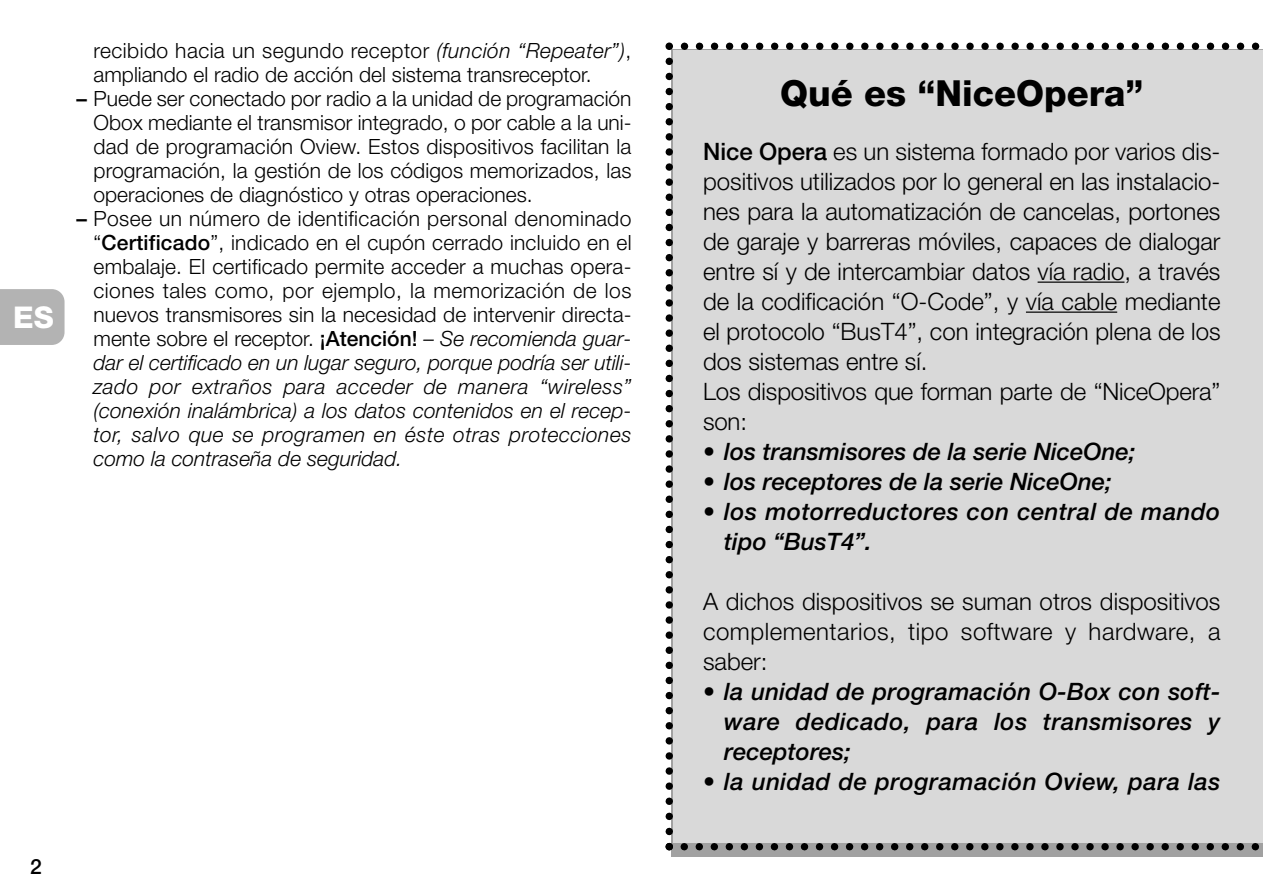
<style>
.page{position:relative;width:1263px;height:893px;background:#fff}
.page>*{position:absolute;margin:0;border:0;box-sizing:border-box;transform-origin:0 0}
.t1{font:800 36px "Helvetica Neue";color:#000}
.t2{font:800 30px "Helvetica Neue";color:#fff}
.t3{font:300 24px/30px "Helvetica Neue";color:#000}
.t4{font:italic 500 24px/30px "Helvetica Neue";letter-spacing:.02em;color:#000}
.t5{font:italic 500 24px "Helvetica Neue";color:#000}
.t6{font:300 21px/24px "Helvetica Neue";color:#000;text-align:justify}
.t7{font:500 21px "Helvetica Neue";color:#000}
.s1{font-style:italic}
.s2{font-weight:500}
</style>
<div class="page">
<div style="left:0;top:289px;width:65px;height:56px;background:#b3b3b3"></div>
<div style="left:665px;top:43px;width:598px;height:807px;background:#d9d9d9"></div>
<hr style="left:1037px;top:282px;width:87px;height:1px;background:#000">
<hr style="left:1026px;top:312px;width:91px;height:1px;background:#000">
<h2 class="t2" style="left:13px;top:307px;width:42px">ES</h2>
<p class="t6" style="left:94px;top:40px;width:539px">recibido hacia un segundo receptor <span class="s1">(función “Repeater”)</span>, ampliando el radio de acción del sistema transreceptor.</p>
<p class="t6" style="left:94px;top:88px;width:539px;text-indent:-17px"><span class="s2">–</span> Puede ser conectado por radio a la unidad de programación Obox mediante el transmisor integrado, o por cable a la uni&shy;dad de programación Oview. Estos dispositivos facilitan la programación, la gestión de los códigos memorizados, las operaciones de diagnóstico y otras operaciones.</p>
<p class="t6" style="left:94px;top:208px;width:539px;text-indent:-17px"><span class="s2">–</span> Posee un número de identificación personal denominado “<span class="s2">Certificado</span>”, indicado en el cupón cerrado incluido en el embalaje. El certificado permite acceder a muchas opera&shy;ciones tales como, por ejemplo, la memorización de los nuevos transmisores sin la necesidad de intervenir directa&shy;mente sobre el receptor. <span class="s2">¡Atención!</span> <span class="s1">– Se recomienda guar&shy;dar el certificado en un lugar seguro, porque podría ser utili&shy;zado por extraños para acceder de manera “wireless” (conexión inalámbrica) a los datos contenidos en el recep&shy;tor, salvo que se programen en éste otras protecciones como la contraseña de seguridad.</span></p>
<p class="t7" style="left:30px;top:859px;width:13px">2</p>
<h1 class="t1" style="left:780px;top:80px;width:365px">Qué es “NiceOpera”</h1>
<p class="t3" style="left:703px;top:138px;width:519px"><span class="s2">Nice Opera</span> es un sistema formado por varios dis&shy;positivos utilizados por lo general en las instalacio&shy;nes para la automatización de cancelas, portones de garaje y barreras móviles, capaces de dialogar entre sí y de intercambiar datos vía radio, a través de la codificación “O-Code”, y vía cable mediante el protocolo “BusT4”, con integración plena de los dos sistemas entre sí.<br>Los dispositivos que forman parte de “NiceOpera” son:</p>
<p class="t5" style="left:703px;top:443px;width:434px">• los transmisores de la serie NiceOne;</p>
<p class="t5" style="left:703px;top:473px;width:410px">• los receptores de la serie NiceOne;</p>
<p class="t4" style="left:724px;top:498px;width:498px;text-indent:-21px">• los motorreductores con central de mando tipo “BusT4”.</p>
<p class="t3" style="left:703px;top:588px;width:519px;text-align:justify">A dichos dispositivos se suman otros dispositivos complementarios, tipo software y hardware, a saber:</p>
<p class="t4" style="left:724px;top:678px;width:498px;text-align:justify;text-indent:-21px">• la unidad de programación O-Box con soft&shy;ware dedicado, para los transmisores y receptores;</p>
<p class="t4" style="left:703px;top:768px;width:519px">• la unidad de programación Oview, para las</p>
</div>
